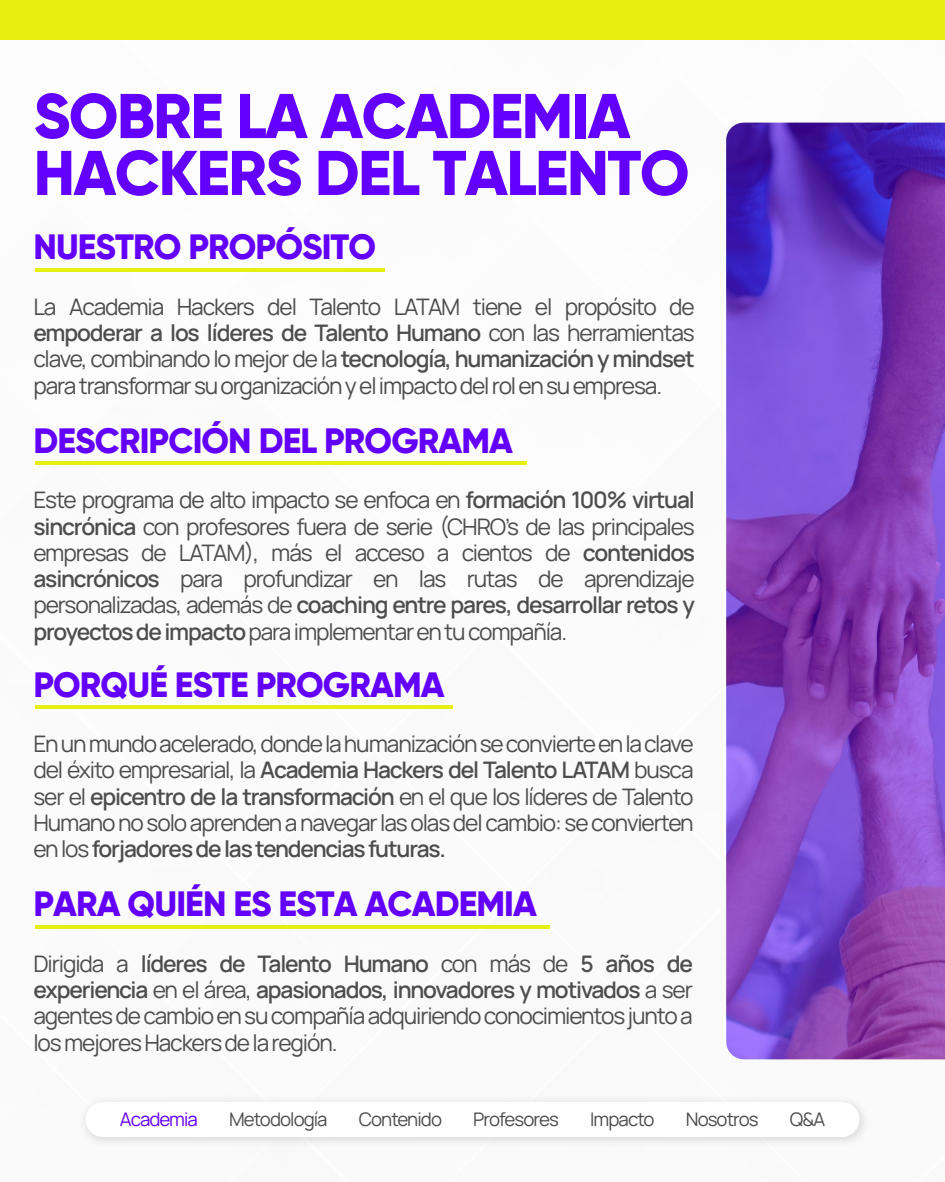
<style>
.page{position:relative;width:945px;height:1182px;background:#fff}
.page>*{position:absolute;margin:0;border:0;box-sizing:border-box;transform-origin:0 0}
.t1{font:800 63px/56.9px "Gilroy";letter-spacing:-.025em;color:#6300fd}
.t2{font:800 35px "Gilroy";letter-spacing:-.025em;color:#6300fd}
.t3{font:22.75px/26.2px "Manrope";letter-spacing:-.05em;color:#4d4d4d;text-align:justify}
.t4{font:18.64px "Manrope";letter-spacing:-.05em;color:#4d4d4d}
.t5{font:18.64px "Manrope";letter-spacing:-.05em;color:#6300fd}
.s1{font-weight:600}
</style>
<div class="page">
<div style="left:0;top:0;width:945px;height:39px;background:#e5f010"></div>
<svg style="left:726px;top:123px;width:219px;height:936px"></svg>
<hr style="left:36px;top:268px;width:349px;height:3px;background:#e5f010">
<hr style="left:36px;top:461px;width:491px;height:3px;background:#e5f010">
<hr style="left:36px;top:705px;width:417px;height:3px;background:#e5f010">
<hr style="left:36px;top:925px;width:514px;height:3px;background:#e5f010">
<h1 class="t1" style="left:33px;top:87px;width:658px">SOBRE LA ACADEMIA<br>HACKERS DEL TALENTO</h1>
<h2 class="t2" style="left:33px;top:225px;width:344px">NUESTRO PROPÓSITO</h2>
<p class="t3" style="left:33px;top:292px;width:663px">La Academia Hackers del Talento LATAM tiene el propósito de <span class="s1">empoderar a los líderes de Talento Humano</span> con las herramientas clave, combinando lo mejor de la <span class="s1">tecnología, humanización y mindset </span>para transformar su organización y el impacto del rol en su empresa.</p>
<h2 class="t2" style="left:33px;top:418px;width:481px">DESCRIPCIÓN DEL PROGRAMA</h2>
<p class="t3" style="left:33px;top:485px;width:663px">Este programa de alto impacto se enfoca en <span class="s1">formación 100% virtual sincrónica</span> con profesores fuera de serie (CHRO’s de las principales empresas de LATAM), más el acceso a cientos de <span class="s1">contenidos asincrónicos</span> para profundizar en las rutas de aprendizaje personalizadas, además de <span class="s1">coaching entre pares, desarrollar retos y proyectos de impacto</span> para implementar en tu compañía.</p>
<h2 class="t2" style="left:33px;top:662px;width:413px">PORQUÉ ESTE PROGRAMA</h2>
<p class="t3" style="left:33px;top:729px;width:662px">En un mundo acelerado, donde la humanización se convierte en la clave del éxito empresarial, la <span class="s1">Academia Hackers del Talento LATAM</span> busca ser el <span class="s1">epicentro de la transformación</span> en el que los líderes de Talento Humano no solo aprenden a navegar las olas del cambio: se convierten en los <span class="s1">forjadores de las tendencias futuras.</span></p>
<h2 class="t2" style="left:33px;top:881px;width:505px">PARA QUIÉN ES ESTA ACADEMIA</h2>
<p class="t3" style="left:33px;top:948px;width:661px">Dirigida a <span class="s1">líderes de Talento Humano</span> con más de <span class="s1">5 años de experiencia</span> en el área, <span class="s1">apasionados, innovadores y motivados</span> a ser agentes de cambio en su compañía adquiriendo conocimientos junto a los mejores Hackers de la región.</p>
<p class="t5" style="left:120px;top:1104px;width:80px">Academia</p>
<p class="t4" style="left:229px;top:1104px;width:100px">Metodología</p>
<p class="t4" style="left:359px;top:1104px;width:85px">Contenido</p>
<p class="t4" style="left:473px;top:1104px;width:87px">Profesores</p>
<p class="t4" style="left:590px;top:1104px;width:66px">Impacto</p>
<p class="t4" style="left:686px;top:1104px;width:74px">Nosotros</p>
<p class="t4" style="left:790px;top:1104px;width:37px">Q&amp;A</p>
</div>
